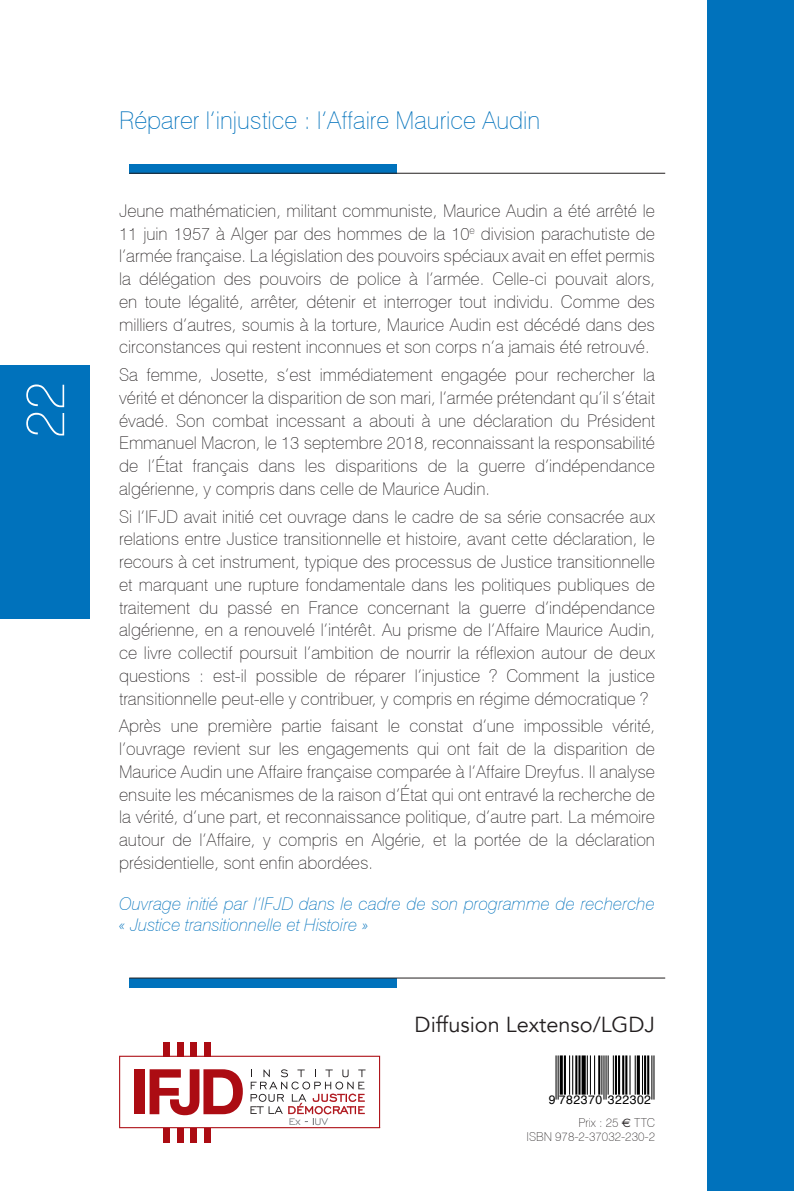
<style>
.page{position:relative;width:794px;height:1191px;background:#fff}
.page>*{position:absolute;margin:0;border:0;box-sizing:border-box;transform-origin:0 0}
.t1{font:100 54.25px "Swiss 721 BT";color:#fff}
.t2{font:100 24.5px "Swiss 721 BT";color:#0072bc}
.t3{font:21.7px "Avenir";color:#231f20}
.t4{font:100 17.5px/22.8px "Swiss 721 BT";color:#231f20;text-align:justify}
.t5{font:italic 100 17.5px/21px "Swiss 721 BT";color:#0072bc}
.t6{font:100 12.25px "Swiss 721 BT";color:#231f20}
.t7{font:12.25px "Helvetica";letter-spacing:.04em;color:#000}
.s1{font-family:"Euro Sans";font-weight:400}
</style>
<div class="page">
<div style="left:129px;top:164px;width:268px;height:10px;background:#0072bc"></div>
<hr style="left:129px;top:173px;width:536px;height:1px;background:#231f20">
<div style="left:0;top:365px;width:89px;height:253px;background:#0072bc"></div>
<div style="left:707px;top:0;width:87px;height:1191px;background:#0072bc"></div>
<div style="left:163px;top:1042px;width:7px;height:14px;background:#ac0c13"></div>
<div style="left:177px;top:1042px;width:7px;height:14px;background:#ac0c13"></div>
<div style="left:190px;top:1042px;width:7px;height:14px;background:#ac0c13"></div>
<div style="left:204px;top:1042px;width:7px;height:14px;background:#ac0c13"></div>
<div style="left:163px;top:1127px;width:7px;height:15px;background:#ac0c13"></div>
<div style="left:177px;top:1127px;width:7px;height:15px;background:#ac0c13"></div>
<div style="left:190px;top:1127px;width:7px;height:15px;background:#ac0c13"></div>
<div style="left:204px;top:1127px;width:7px;height:15px;background:#ac0c13"></div>
<svg style="left:119px;top:1055px;width:261px;height:73px"></svg>
<div style="left:129px;top:977px;width:268px;height:10px;background:#0072bc"></div>
<hr style="left:653px;top:1055px;width:1px;height:44px;background:#000">
<hr style="left:651px;top:1055px;width:1px;height:44px;background:#000">
<hr style="left:647px;top:1055px;width:2px;height:39px;background:#000">
<hr style="left:644px;top:1055px;width:2px;height:39px;background:#000">
<hr style="left:642px;top:1055px;width:1px;height:39px;background:#000">
<hr style="left:637px;top:1055px;width:3px;height:39px;background:#000">
<hr style="left:634px;top:1055px;width:2px;height:39px;background:#000">
<hr style="left:629px;top:1055px;width:1px;height:39px;background:#000">
<hr style="left:625px;top:1055px;width:2px;height:39px;background:#000">
<hr style="left:622px;top:1055px;width:2px;height:39px;background:#000">
<hr style="left:618px;top:1055px;width:2px;height:39px;background:#000">
<hr style="left:615px;top:1055px;width:2px;height:39px;background:#000">
<hr style="left:613px;top:1055px;width:1px;height:39px;background:#000">
<hr style="left:607px;top:1055px;width:1px;height:39px;background:#000">
<hr style="left:605px;top:1055px;width:1px;height:44px;background:#000">
<hr style="left:603px;top:1055px;width:1px;height:44px;background:#000">
<hr style="left:601px;top:1055px;width:1px;height:39px;background:#000">
<hr style="left:598px;top:1055px;width:2px;height:39px;background:#000">
<hr style="left:594px;top:1055px;width:1px;height:39px;background:#000">
<hr style="left:590px;top:1055px;width:1px;height:39px;background:#000">
<hr style="left:587px;top:1055px;width:1px;height:39px;background:#000">
<div style="left:581px;top:1055px;width:5px;height:39px;background:#000"></div>
<hr style="left:578px;top:1055px;width:2px;height:39px;background:#000">
<hr style="left:575px;top:1055px;width:2px;height:39px;background:#000">
<hr style="left:572px;top:1055px;width:1px;height:39px;background:#000">
<hr style="left:569px;top:1055px;width:1px;height:39px;background:#000">
<hr style="left:564px;top:1055px;width:2px;height:39px;background:#000">
<svg style="left:559px;top:1055px;width:4px;height:39px"></svg>
<hr style="left:557px;top:1055px;width:1px;height:44px;background:#000">
<hr style="left:555px;top:1055px;width:1px;height:44px;background:#000">
<hr style="left:129px;top:977px;width:536px;height:1px;background:#231f20">
<p class="t1" style="left:12px;top:438px;width:58px;rotate:-90deg">22</p>
<p class="t2" style="left:119px;top:105px;width:423px">Réparer l’injustice : l’Affaire Maurice Audin</p>
<p class="t4" style="left:119px;top:199px;width:537px">Jeune mathématicien, militant communiste, Maurice Audin a été arrêté le 11 juin 1957 à Alger par des hommes de la 10<sup>e</sup> division parachutiste de l’armée française. La législation des pouvoirs spéciaux avait en effet permis la délégation des pouvoirs de police à l’armée. Celle-ci pouvait alors, en toute légalité, arrêter, détenir et interroger tout individu. Comme des milliers d’autres, soumis à la torture, Maurice Audin est décédé dans des circonstances qui restent inconnues et son corps n’a jamais été retrouvé.</p>
<p class="t4" style="left:119px;top:363px;width:537px">Sa femme, Josette, s’est immédiatement engagée pour rechercher la vérité et dénoncer la disparition de son mari, l’armée prétendant qu’il s’était évadé. Son combat incessant a abouti à une déclaration du Président Emmanuel Macron, le 13 septembre 2018, reconnaissant la responsabilité de l’État français dans les disparitions de la guerre d’indépendance algérienne, y compris dans celle de Maurice Audin.</p>
<p class="t4" style="left:119px;top:505px;width:537px">Si l’IFJD avait initié cet ouvrage dans le cadre de sa série consacrée aux relations entre Justice transitionnelle et histoire, avant cette déclaration, le recours à cet instrument, typique des processus de Justice transitionnelle et marquant une rupture fondamentale dans les politiques publiques de traitement du passé en France concernant la guerre d’indépendance algérienne, en a renouvelé l’intérêt. Au prisme de l’Affaire Maurice Audin, ce livre collectif poursuit l’ambition de nourrir la réflexion autour de deux questions : est-il possible de réparer l’injustice ? Comment la justice transitionnelle peut-elle y contribuer, y compris en régime démocratique ?</p>
<p class="t4" style="left:119px;top:714px;width:537px">Après une première partie faisant le constat d’une impossible vérité, l’ouvrage revient sur les engagements qui ont fait de la disparition de Maurice Audin une Affaire française comparée à l’Affaire Dreyfus. Il analyse ensuite les mécanismes de la raison d’État qui ont entravé la recherche de la vérité, d’une part, et reconnaissance politique, d’autre part. La mémoire autour de l’Affaire, y compris en Algérie, et la portée de la déclaration présidentielle, sont enfin abordées.</p>
<p class="t5" style="left:119px;top:893px;width:537px">Ouvrage initié par l’IFJD dans le cadre de son programme de recherche « Justice transitionnelle et Histoire »</p>
<p class="t3" style="left:414px;top:1011px;width:242px">Diffusion Lextenso/LGDJ</p>
<p class="t7" style="left:549px;top:1090px;width:104px">9 782370 322302</p>
<p class="t6" style="left:578px;top:1114px;width:78px">Prix : 25 <span class="s1">e</span> TTC</p>
<p class="t6" style="left:526px;top:1129px;width:130px">ISBN 978-2-37032-230-2</p>
</div>
